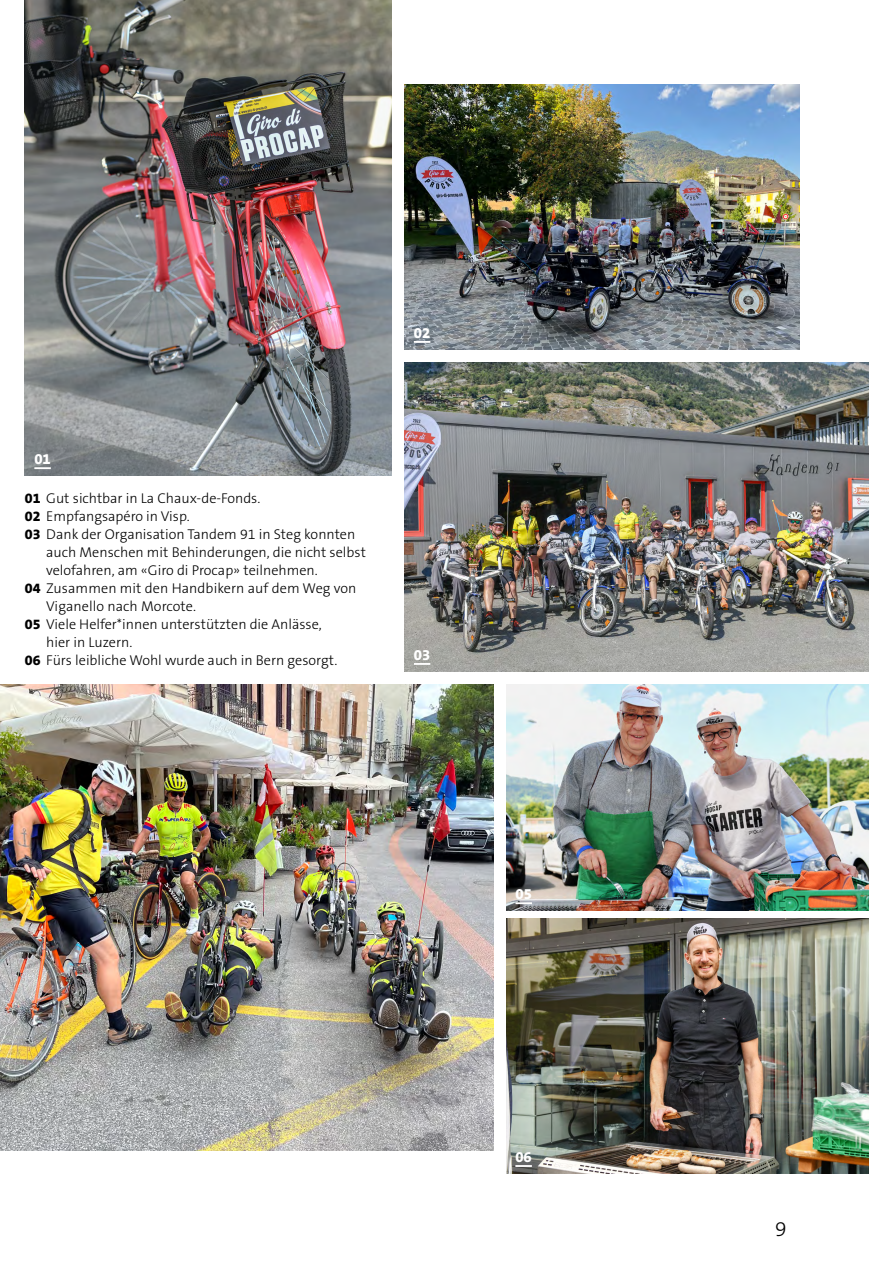
<style>
.page{position:relative;width:893px;height:1263px;background:#fff}
.page>*{position:absolute;margin:0;border:0;box-sizing:border-box;transform-origin:0 0}
.t1{font:300 21px "The Sans B3";color:#000}
.t2{font:800 15px "The Sans B8";color:#fff}
.t3{font:300 14.25px "The Sans B3";color:#000}
.s1{font-family:"The Sans B8";font-weight:800}
</style>
<div class="page">
<img style="left:0;top:684px;width:493px;height:466px">
<img style="left:404px;top:362px;width:464px;height:310px">
<img style="left:404px;top:84px;width:396px;height:266px">
<img style="left:506px;top:919px;width:362px;height:255px">
<img style="left:25px;top:0;width:367px;height:476px">
<svg style="left:34px;top:467px;width:17px;height:2px"></svg>
<svg style="left:414px;top:341px;width:16px;height:2px"></svg>
<svg style="left:414px;top:663px;width:16px;height:2px"></svg>
<img style="left:506px;top:684px;width:362px;height:226px">
<svg style="left:515px;top:902px;width:17px;height:2px"></svg>
<svg style="left:515px;top:1165px;width:17px;height:2px"></svg>
<p class="t2" style="left:34px;top:451px;width:18px">01</p>
<p class="t3" style="left:25px;top:490px;width:237px"><span class="s1">01</span> Gut sichtbar in La Chaux-de-Fonds.</p>
<p class="t3" style="left:25px;top:508px;width:166px"><span class="s1">02</span> Empfangsapéro in Visp.</p>
<p class="t3" style="left:25px;top:526px;width:332px"><span class="s1">03</span> Dank der Organisation Tandem 91 in Steg konnten</p>
<p class="t3" style="left:46px;top:544px;width:321px">auch Menschen mit Behinderungen, die nicht selbst</p>
<p class="t3" style="left:46px;top:562px;width:273px">velofahren, am «Giro di Procap» teilnehmen.</p>
<p class="t3" style="left:25px;top:580px;width:333px"><span class="s1">04</span> Zusammen mit den Handbikern auf dem Weg von</p>
<p class="t3" style="left:46px;top:598px;width:151px">Viganello nach Morcote.</p>
<p class="t3" style="left:25px;top:616px;width:298px"><span class="s1">05</span> Viele Helfer*innen unterstützten die Anlässe,</p>
<p class="t3" style="left:46px;top:634px;width:88px">hier in Luzern.</p>
<p class="t3" style="left:25px;top:652px;width:314px"><span class="s1">06</span> Fürs leibliche Wohl wurde auch in Bern gesorgt.</p>
<p class="t2" style="left:414px;top:325px;width:18px">02</p>
<p class="t2" style="left:414px;top:647px;width:18px">03</p>
<p class="t2" style="left:515px;top:886px;width:18px">05</p>
<p class="t2" style="left:515px;top:1149px;width:18px">06</p>
<h1 class="t1" style="left:775px;top:1218px;width:13px">9</h1>
</div>
